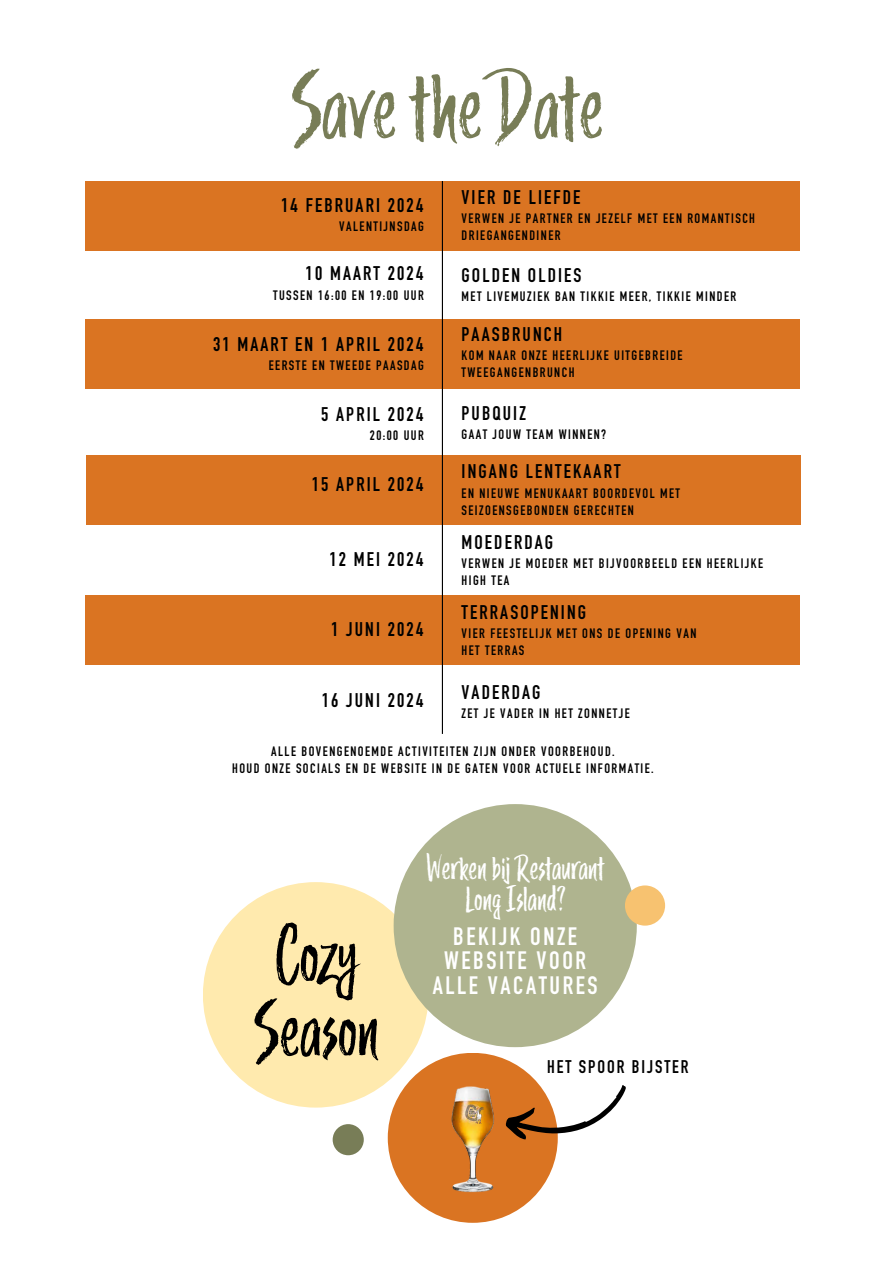
<style>
.page{position:relative;width:894px;height:1264px;background:#fff}
.page>*{position:absolute;margin:0;border:0;box-sizing:border-box;transform-origin:0 0}
.t1{font:90px "Trailmade";color:#787d57}
.t2{font:74.55px/74.4px "Trailmade";color:#000}
.t3{font:32.4px/31.5px "Trailmade";color:#fff;text-align:center}
.t4{font:24.75px/24.3px "DIN Engschrift Std";letter-spacing:.105em;color:#fff;text-align:center}
.t5{font:19.5px "DIN Engschrift Std";letter-spacing:.11em;color:#000}
.t6{font:18px "DIN Engschrift Std";letter-spacing:.11em;color:#000}
.t7{font:13.5px/16.8px "DIN Engschrift Std";letter-spacing:.11em;color:#000}
</style>
<div class="page">
<div style="left:203px;top:882px;width:225px;height:225px;background:#ffeaae;border-radius:50%"></div>
<div style="left:393px;top:804px;width:243px;height:243px;background:#afb48f;border-radius:50%"></div>
<div style="left:387px;top:1052px;width:170px;height:170px;background:#da7422;border-radius:50%"></div>
<img style="left:452px;top:1155px;width:42px;height:38px">
<img style="left:451px;top:1086px;width:44px;height:69px">
<img style="left:463px;top:1104px;width:21px;height:19px">
<svg style="left:505px;top:1084px;width:121px;height:63px"></svg>
<div style="left:332px;top:1124px;width:31px;height:31px;background:#787d57;border-radius:50%"></div>
<div style="left:624px;top:885px;width:41px;height:40px;background:#f7c270;border-radius:50%"></div>
<div style="left:85px;top:319px;width:714px;height:69px;background:#da7422"></div>
<div style="left:85px;top:181px;width:714px;height:69px;background:#da7422"></div>
<div style="left:85px;top:456px;width:715px;height:69px;background:#da7422"></div>
<div style="left:85px;top:596px;width:714px;height:69px;background:#da7422"></div>
<hr style="left:441px;top:181px;width:2px;height:553px;background:#000">
<h1 class="t1" style="left:290px;top:50px;width:315px">Save the Date</h1>
<p class="t5" style="left:281px;top:198px;width:143px">14 FEBRUARI 2024</p>
<p class="t7" style="left:339px;top:220px;width:86px">VALENTIJNSDAG</p>
<p class="t5" style="left:305px;top:266px;width:119px">10 MAART 2024</p>
<p class="t7" style="left:273px;top:288px;width:152px">TUSSEN 16:00 EN 19:00 UUR</p>
<p class="t5" style="left:213px;top:337px;width:212px">31 MAART EN 1 APRIL 2024</p>
<p class="t7" style="left:269px;top:358px;width:156px">EERSTE EN TWEEDE PAASDAG</p>
<p class="t5" style="left:321px;top:406px;width:104px">5 APRIL 2024</p>
<p class="t7" style="left:370px;top:428px;width:56px">20:00 UUR</p>
<h5 class="t5" style="left:312px;top:477px;width:113px">15 APRIL 2024</h5>
<p class="t5" style="left:329px;top:552px;width:95px">12 MEI 2024</p>
<p class="t5" style="left:331px;top:621px;width:93px">1 JUNI 2024</p>
<p class="t5" style="left:322px;top:693px;width:103px">16 JUNI 2024</p>
<p class="t5" style="left:461px;top:190px;width:120px">VIER DE LIEFDE</p>
<p class="t7" style="left:461px;top:212px;width:295px">VERWEN JE PARTNER EN JEZELF MET EEN ROMANTISCH<br>DRIEGANGENDINER</p>
<h5 class="t5" style="left:461px;top:268px;width:121px">GOLDEN OLDIES</h5>
<p class="t7" style="left:461px;top:289px;width:276px">MET LIVEMUZIEK BAN TIKKIE MEER, TIKKIE MINDER</p>
<h5 class="t5" style="left:461px;top:327px;width:102px">PAASBRUNCH</h5>
<p class="t7" style="left:461px;top:348px;width:222px">KOM NAAR ONZE HEERLIJKE UITGEBREIDE<br>TWEEGANGENBRUNCH</p>
<p class="t5" style="left:461px;top:406px;width:66px">PUBQUIZ</p>
<h5 class="t7" style="left:461px;top:427px;width:146px">GAAT JOUW TEAM WINNEN?</h5>
<p class="t5" style="left:461px;top:464px;width:160px">INGANG LENTEKAART</p>
<p class="t7" style="left:461px;top:486px;width:220px">EN NIEUWE MENUKAART BOORDEVOL MET</p>
<p class="t7" style="left:461px;top:503px;width:174px">SEIZOENSGEBONDEN GERECHTEN</p>
<p class="t5" style="left:461px;top:535px;width:93px">MOEDERDAG</p>
<h5 class="t7" style="left:461px;top:557px;width:303px">VERWEN JE MOEDER MET BIJVOORBEELD EEN HEERLIJKE</h5>
<p class="t7" style="left:461px;top:573px;width:49px">HIGH TEA</p>
<h3 class="t5" style="left:461px;top:604px;width:126px">TERRASOPENING</h3>
<h4 class="t7" style="left:461px;top:626px;width:236px">VIER FEESTELIJK MET ONS DE OPENING VAN</h4>
<h2 class="t7" style="left:461px;top:643px;width:64px">HET TERRAS</h2>
<p class="t5" style="left:461px;top:684px;width:80px">VADERDAG</p>
<p class="t7" style="left:461px;top:706px;width:170px">ZET JE VADER IN HET ZONNETJE</p>
<p class="t7" style="left:271px;top:744px;width:345px">ALLE BOVENGENOEMDE ACTIVITEITEN ZIJN ONDER VOORBEHOUD.</p>
<p class="t7" style="left:232px;top:761px;width:423px">HOUD ONZE SOCIALS EN DE WEBSITE IN DE GATEN VOOR ACTUELE INFORMATIE.</p>
<h5 class="t2" style="left:253px;top:920px;width:127px">Cozy<br>Season</h5>
<p class="t3" style="left:426px;top:852px;width:179px">Werken bij Restaurant<br>LongIsland?</p>
<p class="t4" style="left:432px;top:927px;width:166px">BEKIJK ONZE<br>WEBSITE VOOR<br>ALLE VACATURES</p>
<p class="t6" style="left:547px;top:1060px;width:143px">HET SPOOR BIJSTER</p>
</div>
